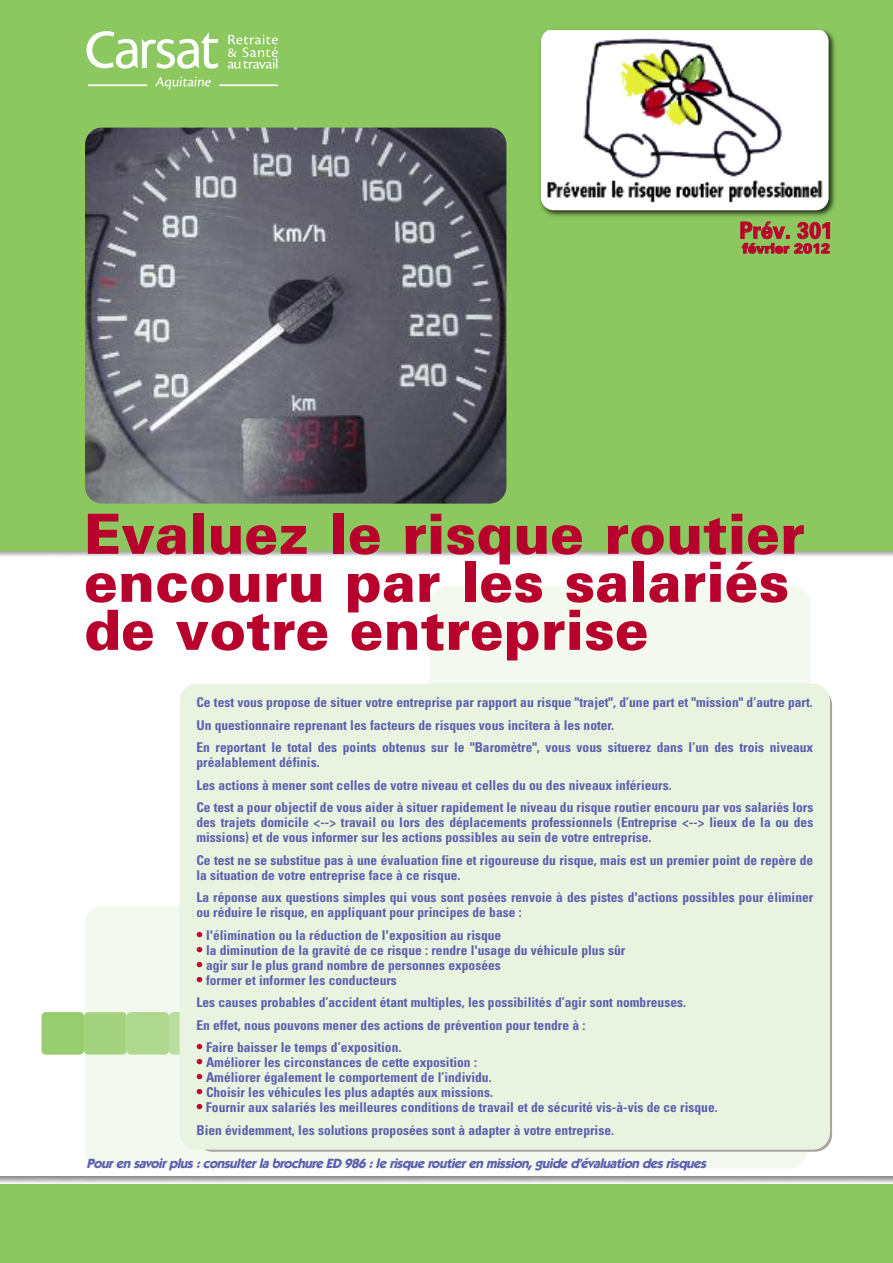
<style>
.page{position:relative;width:893px;height:1263px;background:#fff}
.page>*{position:absolute;margin:0;border:0;box-sizing:border-box;transform-origin:0 0}
.t1{font:900 55.5px/48px "Univers";color:#b8002c}
.t2{font:700 22.5px "Univers";letter-spacing:.005em;color:#b8002c;scale:.95 1}
.t3{font:700 condensed 13.5px/22.5px "Univers";color:#5a60ad}
.t4{font:italic 700 13.5px "Itc Kabel";color:#5a60ad}
.t5{font:900 13.5px "Univers";color:#b8002c}
.s1{font-size:15px;color:#b8002c}
</style>
<div class="page">
<div style="left:430px;top:586px;width:380px;height:546px;background:#f4f9ef;border-radius:17px"></div>
<div style="left:85px;top:906px;width:721px;height:262px;background:#f4f9ef;border-radius:17px"></div>
<div style="left:0;top:1184px;width:893px;height:79px;background:#8cc85f"></div>
<img style="left:0;top:550px;width:893px;height:6px">
<div style="left:0;top:0;width:893px;height:550px;background:#8cc85f"></div>
<img style="left:540px;top:29px;width:295px;height:188px">
<img style="left:541px;top:31px;width:288px;height:179px">
<div style="left:169px;top:1012px;width:43px;height:42px;background:#bade9f;border-radius:4px"></div>
<div style="left:127px;top:1012px;width:42px;height:42px;background:#afd88f;border-radius:4px"></div>
<div style="left:84px;top:1012px;width:43px;height:42px;background:#a3d37f;border-radius:4px"></div>
<div style="left:42px;top:1012px;width:42px;height:42px;background:#97cd6f;border-radius:4px"></div>
<img style="left:85px;top:128px;width:421px;height:376px;border-radius:17px">
<div style="left:180px;top:684px;width:650px;height:466px;background:#e8f4df;border-radius:17px"></div>
<svg style="left:228px;top:34px;width:50px;height:35px"></svg>
<hr style="left:219px;top:84px;width:59px;height:2px;background:#fff">
<hr style="left:88px;top:84px;width:59px;height:2px;background:#fff">
<svg style="left:87px;top:31px;width:131px;height:38px"></svg>
<svg style="left:155px;top:77px;width:56px;height:13px"></svg>
<h2 class="t2" style="left:739px;top:222px;width:100px">Prév. 301</h2>
<p class="t5" style="left:742px;top:243px;width:90px">février 2012</p>
<h1 class="t1" style="left:84px;top:515px;width:722px">Evaluez le risque routier encouru par les salariés de votre entreprise</h1>
<p class="t3" style="left:196px;top:692px;width:618px">Ce test vous propose de situer votre entreprise par rapport au risque "trajet", d’une part et "mission" d’autre part.<br>Un questionnaire reprenant les facteurs de risques vous incitera à les noter.<br>En reportant le total des points obtenus sur le "Baromètre", vous vous situerez dans l’un des trois niveaux</p>
<p class="t3" style="left:196px;top:752px;width:618px">préalablement définis.<br>Les actions à mener sont celles de votre niveau et celles du ou des niveaux inférieurs.<br>Ce test a pour objectif de vous aider à situer rapidement le niveau du risque routier encouru par vos salariés lors</p>
<p class="t3" style="left:196px;top:816px;width:618px;line-height:15px">des trajets domicile &lt;--&gt; travail ou lors des déplacements professionnels (Entreprise &lt;--&gt; lieux de la ou des missions) et de vous informer sur les actions possibles au sein de votre entreprise.</p>
<p class="t3" style="left:196px;top:854px;width:618px;line-height:15px">Ce test ne se substitue pas à une évaluation fine et rigoureuse du risque, mais est un premier point de repère de la situation de votre entreprise face à ce risque.</p>
<p class="t3" style="left:196px;top:891px;width:618px;line-height:15px">La réponse aux questions simples qui vous sont posées renvoie à des pistes d'actions possibles pour éliminer ou réduire le risque, en appliquant pour principes de base :</p>
<p class="t3" style="left:196px;top:925px;width:306px"><span class="s1">•</span> l'élimination ou la réduction de l'exposition au risque</p>
<p class="t3" style="left:196px;top:940px;width:430px"><span class="s1">•</span> la diminution de la gravité de ce risque : rendre l'usage du véhicule plus sûr</p>
<p class="t3" style="left:196px;top:955px;width:306px"><span class="s1">•</span> agir sur le plus grand nombre de personnes exposées</p>
<p class="t3" style="left:196px;top:970px;width:491px"><span class="s1">•</span> former et informer les conducteurs<br>Les causes probables d’accident étant multiples, les possibilités d’agir sont nombreuses.<br>En effet, nous pouvons mener des actions de prévention pour tendre à :</p>
<p class="t3" style="left:196px;top:1037px;width:206px"><span class="s1">•</span> Faire baisser le temps d’exposition.</p>
<p class="t3" style="left:196px;top:1052px;width:282px"><span class="s1">•</span> Améliorer les circonstances de cette exposition :</p>
<p class="t3" style="left:196px;top:1067px;width:297px"><span class="s1">•</span> Améliorer également le comportement de l’individu.</p>
<p class="t3" style="left:196px;top:1082px;width:298px"><span class="s1">•</span> Choisir les véhicules les plus adaptés aux missions.</p>
<p class="t3" style="left:196px;top:1097px;width:523px"><span class="s1">•</span> Fournir aux salariés les meilleures conditions de travail et de sécurité vis-à-vis de ce risque.<br>Bien évidemment, les solutions proposées sont à adapter à votre entreprise.</p>
<p class="t4" style="left:87px;top:1158px;width:624px">Pour en savoir plus : consulter la brochure ED 986 : le risque routier en mission, guide d’évaluation des risques</p>
</div>
